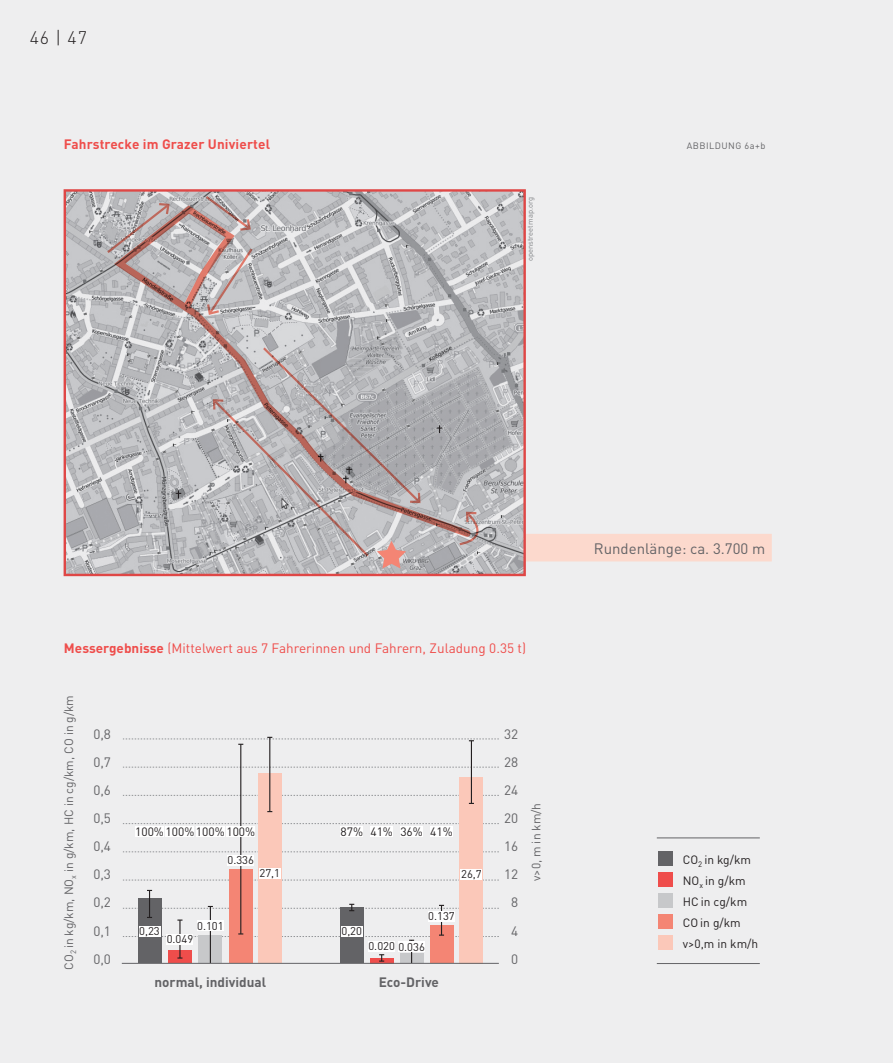
<style>
.page{position:relative;width:893px;height:1063px;background:#eeeeef}
.page>*{position:absolute;margin:0;border:0;box-sizing:border-box;transform-origin:0 0}
.t1{font:300 18px "DIN";color:#231f20}
.t2{font:15px "DIN";color:#636366}
.Überschrift_2{font:13.5px "DIN";color:#ef4d4b}
.t3{font:13.5px "DIN";color:#636366}
.Überschrift_2-2{font:700 13.5px "DIN";letter-spacing:.01em;color:#ef4d4b}
.t4{font:700 13.5px "DIN";color:#636366}
.t5{font:12px "DIN";color:#231f20}
.t6{font:12px "DIN";color:#636366}
.t7{font:11.25px "DIN";color:#231f20}
.Überschrift_2-3{font:9.15px "DIN";letter-spacing:.05em;color:#636366}
.t8{font:7.5px "DIN";letter-spacing:.01em;color:#808285}
.s1{font-weight:700}
</style>
<div class="page">
<div style="left:526px;top:534px;width:246px;height:27px;background:#fcd9cd"></div>
<hr style="left:657px;top:838px;width:103px;height:1px;background:#636366">
<hr style="left:657px;top:963px;width:103px;height:1px;background:#636366">
<div style="left:658px;top:872px;width:15px;height:15px;background:#ef4d4b"></div>
<div style="left:658px;top:851px;width:15px;height:15px;background:#636366"></div>
<div style="left:658px;top:893px;width:15px;height:15px;background:#c7c8ca"></div>
<div style="left:658px;top:914px;width:15px;height:15px;background:#f48574"></div>
<div style="left:658px;top:935px;width:15px;height:15px;background:#fbc8b9"></div>
<svg style="left:123px;top:852px;width:376px;height:1px"></svg>
<svg style="left:123px;top:823px;width:376px;height:1px"></svg>
<svg style="left:123px;top:795px;width:376px;height:1px"></svg>
<svg style="left:123px;top:767px;width:376px;height:1px"></svg>
<svg style="left:123px;top:880px;width:376px;height:1px"></svg>
<div style="left:166px;top:827px;width:28px;height:10px;background:#fff"></div>
<hr style="left:179px;top:920px;width:2px;height:38px;background:#231f20">
<div style="left:135px;top:827px;width:29px;height:10px;background:#fff"></div>
<div style="left:138px;top:899px;width:23px;height:64px;background:#636366"></div>
<div style="left:139px;top:926px;width:21px;height:11px;background:#fff"></div>
<div style="left:340px;top:827px;width:23px;height:10px;background:#fff"></div>
<div style="left:340px;top:907px;width:23px;height:56px;background:#636366"></div>
<div style="left:341px;top:926px;width:21px;height:11px;background:#fff"></div>
<div style="left:258px;top:773px;width:23px;height:190px;background:#fbc8b9"></div>
<hr style="left:269px;top:737px;width:1px;height:75px;background:#231f20">
<div style="left:259px;top:868px;width:22px;height:11px;background:#fff"></div>
<div style="left:460px;top:777px;width:23px;height:187px;background:#fbc8b9"></div>
<hr style="left:471px;top:741px;width:1px;height:62px;background:#231f20">
<div style="left:461px;top:869px;width:21px;height:11px;background:#fff"></div>
<div style="left:196px;top:827px;width:29px;height:10px;background:#fff"></div>
<hr style="left:210px;top:906px;width:1px;height:57px;background:#231f20">
<div style="left:197px;top:920px;width:27px;height:11px;background:#fff"></div>
<div style="left:370px;top:827px;width:23px;height:10px;background:#fff"></div>
<div style="left:400px;top:827px;width:23px;height:10px;background:#fff"></div>
<div style="left:430px;top:827px;width:23px;height:10px;background:#fff"></div>
<div style="left:430px;top:926px;width:23px;height:37px;background:#f48574"></div>
<hr style="left:441px;top:905px;width:1px;height:30px;background:#231f20">
<svg style="left:123px;top:890px;width:376px;height:31px"></svg>
<div style="left:428px;top:911px;width:27px;height:11px;background:#fff"></div>
<div style="left:229px;top:870px;width:23px;height:93px;background:#f48574"></div>
<hr style="left:240px;top:744px;width:1px;height:190px;background:#231f20">
<svg style="left:123px;top:737px;width:376px;height:8px"></svg>
<svg style="left:123px;top:933px;width:376px;height:30px"></svg>
<div style="left:228px;top:855px;width:26px;height:10px;background:#fff"></div>
<div style="left:226px;top:827px;width:29px;height:10px;background:#fff"></div>
<hr style="left:122px;top:963px;width:377px;height:1px;background:#636366">
<img style="left:67px;top:192px;width:456px;height:381px">
<div style="left:64px;top:189px;width:462px;height:387px;border:2px solid #ef4d4b"></div>
<svg style="left:113px;top:204px;width:359px;height:334px;background:#bbbabd"></svg>
<svg style="left:458px;top:510px;width:22px;height:36px"></svg>
<svg style="left:106px;top:202px;width:65px;height:53px;background:#b6aaab"></svg>
<svg style="left:206px;top:246px;width:49px;height:71px;background:#c2b8b9"></svg>
<svg style="left:203px;top:194px;width:50px;height:38px;background:#baadae"></svg>
<svg style="left:211px;top:345px;width:211px;height:224px;background:#b7b3b5"></svg>
<h1 class="t1" style="left:30px;top:27px;width:59px">46 | 47</h1>
<p class="Überschrift_2-2" style="left:64px;top:135px;width:208px">Fahrstrecke im Grazer Univiertel</p>
<p class="Überschrift_2-3" style="left:687px;top:140px;width:80px">ABBILDUNG 6a+b</p>
<p class="t8" style="left:526px;top:261px;width:66px;rotate:-90deg">openstreetmap.org</p>
<p class="Überschrift_2" style="left:64px;top:639px;width:464px"><span class="s1">Messergebnisse</span> (Mittelwert aus 7 Fahrerinnen und Fahrern, Zuladung 0.35 t)</p>
<p class="t6" style="left:61px;top:970px;width:276px;rotate:-90deg">CO<sub>2</sub> in kg/km, NO<sub>x</sub> in g/km, HC in cg/km, CO in g/km</p>
<p class="t3" style="left:93px;top:725px;width:19px">0,8</p>
<p class="t3" style="left:93px;top:753px;width:19px">0,7</p>
<p class="t3" style="left:93px;top:782px;width:19px">0,6</p>
<p class="t3" style="left:93px;top:810px;width:19px">0,5</p>
<p class="t3" style="left:93px;top:838px;width:19px">0,4</p>
<p class="t3" style="left:93px;top:866px;width:19px">0,3</p>
<p class="t3" style="left:93px;top:894px;width:19px">0,2</p>
<p class="t3" style="left:93px;top:922px;width:19px">0,1</p>
<p class="t3" style="left:93px;top:950px;width:19px">0,0</p>
<p class="t5" style="left:135px;top:825px;width:122px">100%100%100%100%</p>
<p class="t7" style="left:228px;top:853px;width:28px">0.336</p>
<p class="t5" style="left:340px;top:825px;width:24px">87%</p>
<p class="t5" style="left:370px;top:825px;width:24px">41%</p>
<p class="t5" style="left:400px;top:825px;width:24px">36%</p>
<p class="t5" style="left:430px;top:825px;width:24px">41%</p>
<p class="t7" style="left:139px;top:924px;width:22px">0,23</p>
<p class="t7" style="left:197px;top:919px;width:28px">0.101</p>
<p class="t7" style="left:167px;top:932px;width:28px">0.049</p>
<p class="t7" style="left:259px;top:866px;width:22px">27,1</p>
<p class="t7" style="left:461px;top:867px;width:22px">26,7</p>
<p class="t7" style="left:341px;top:924px;width:22px">0,20</p>
<p class="t7" style="left:428px;top:909px;width:28px">0.137</p>
<p class="t7" style="left:368px;top:939px;width:58px">0.020 0.036</p>
<p class="t4" style="left:154px;top:973px;width:113px">normal, individual</p>
<p class="t4" style="left:379px;top:973px;width:62px">Eco-Drive</p>
<p class="t3" style="left:504px;top:725px;width:16px">32</p>
<p class="t3" style="left:504px;top:753px;width:16px">28</p>
<p class="t3" style="left:504px;top:782px;width:16px">24</p>
<p class="t3" style="left:504px;top:810px;width:16px">20</p>
<p class="t3" style="left:504px;top:838px;width:16px">16</p>
<p class="t3" style="left:504px;top:866px;width:16px">12</p>
<p class="t3" style="left:511px;top:894px;width:9px">8</p>
<p class="t3" style="left:511px;top:922px;width:9px">4</p>
<p class="t3" style="left:511px;top:950px;width:9px">0</p>
<p class="t6" style="left:529px;top:881px;width:80px;rotate:-90deg">v&gt;0, m in km/h</p>
<p class="t2" style="left:594px;top:539px;width:173px">Rundenlänge: ca. 3.700 m</p>
<p class="t5" style="left:683px;top:852px;width:70px">CO<sub>2</sub> in kg/km</p>
<p class="t5" style="left:683px;top:894px;width:66px">HC in cg/km</p>
<p class="t5" style="left:683px;top:915px;width:59px">CO in g/km</p>
<p class="t5" style="left:683px;top:936px;width:77px">v&gt;0,m in km/h</p>
<p class="t5" style="left:683px;top:873px;width:64px">NO<sub>x</sub> in g/km</p>
</div>
